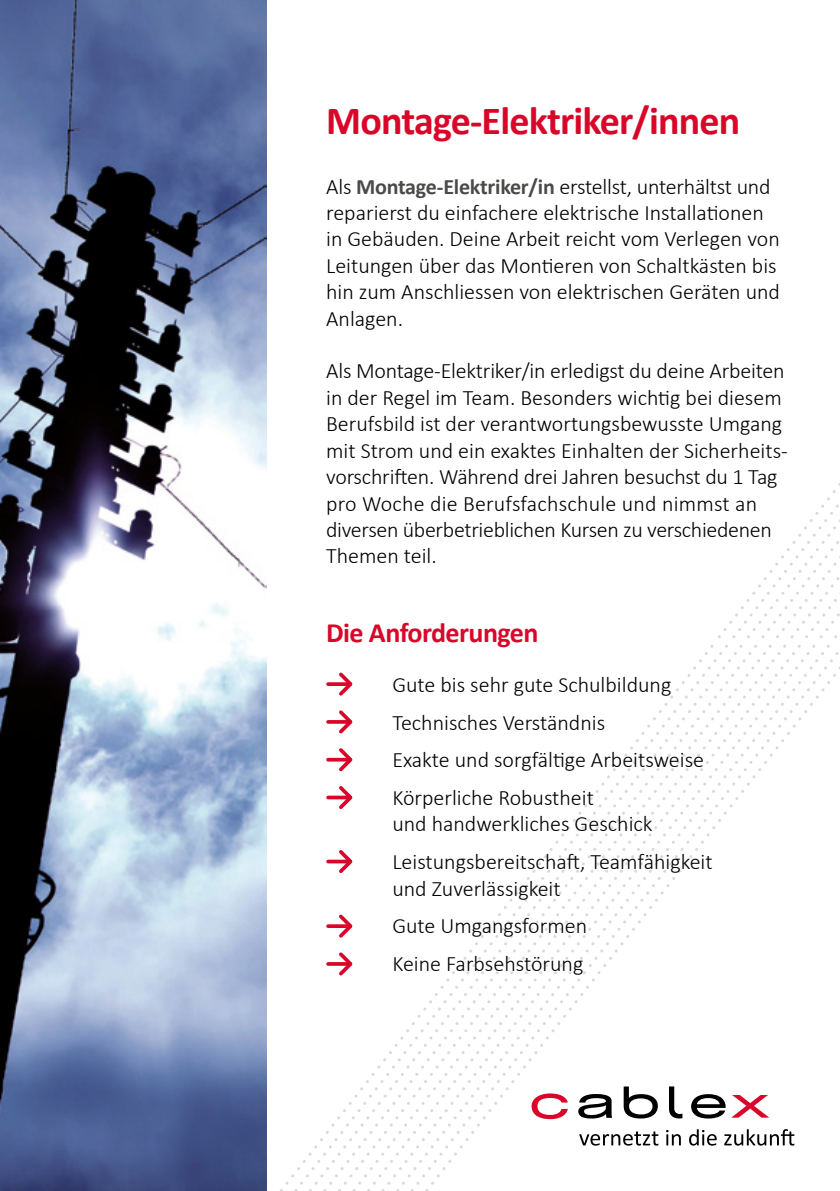
<style>
.page{position:relative;width:840px;height:1191px;background:#fff}
.page>*{position:absolute;margin:0;border:0;box-sizing:border-box;transform-origin:0 0}
.t1{font:700 40px "Calibri";letter-spacing:-.02em;color:#da0629}
.t2{font:700 28px "Calibri";letter-spacing:-.02em;color:#da0629}
.t3{font:300 22px/26.4px "Calibri";color:#000}
.s1{font-weight:700;color:#4a4a49}
</style>
<div class="page">
<img style="left:0;top:0;width:266px;height:1191px">
<svg style="left:411px;top:645px;width:428px;height:546px"></svg>
<svg style="left:772px;top:484px;width:67px;height:154px"></svg>
<svg style="left:328px;top:682px;width:7px;height:4px"></svg>
<svg style="left:335px;top:672px;width:18px;height:24px"></svg>
<svg style="left:328px;top:720px;width:7px;height:4px"></svg>
<svg style="left:335px;top:710px;width:18px;height:24px"></svg>
<hr style="left:328px;top:758px;width:22px;height:3px;background:#da0629">
<svg style="left:335px;top:748px;width:18px;height:24px"></svg>
<svg style="left:328px;top:795px;width:7px;height:4px"></svg>
<svg style="left:335px;top:786px;width:18px;height:23px"></svg>
<svg style="left:328px;top:924px;width:7px;height:4px"></svg>
<svg style="left:335px;top:914px;width:18px;height:24px"></svg>
<svg style="left:328px;top:859px;width:7px;height:4px"></svg>
<svg style="left:335px;top:850px;width:18px;height:23px"></svg>
<hr style="left:328px;top:962px;width:22px;height:3px;background:#da0629">
<svg style="left:335px;top:952px;width:18px;height:24px"></svg>
<svg style="left:531px;top:1093px;width:36px;height:26px"></svg>
<svg style="left:690px;top:1094px;width:78px;height:24px"></svg>
<svg style="left:623px;top:1086px;width:34px;height:32px"></svg>
<svg style="left:668px;top:1086px;width:14px;height:32px"></svg>
<svg style="left:578px;top:1094px;width:33px;height:24px"></svg>
<svg style="left:579px;top:1131px;width:79px;height:14px"></svg>
<svg style="left:665px;top:1130px;width:15px;height:15px"></svg>
<svg style="left:688px;top:1129px;width:28px;height:16px"></svg>
<svg style="left:723px;top:1129px;width:71px;height:16px"></svg>
<h1 class="t1" style="left:326px;top:95px;width:415px">Montage-Elektriker/innen</h1>
<p class="t3" style="left:326px;top:173px;width:455px">Als <span class="s1">Montage-Elektriker/in</span> erstellst, unterhältst und reparierst du einfachere elektrische Installationen in Gebäuden. Deine Arbeit reicht vom Verlegen von Leitungen über das Montieren von Schaltkästen bis hin zum Anschliessen von elektrischen Geräten und Anlagen.</p>
<p class="t3" style="left:326px;top:358px;width:463px">Als Montage-Elektriker/in erledigst du deine Arbeiten in der Regel im Team. Besonders wichtig bei diesem Berufsbild ist der verantwortungsbewusste Umgang mit Strom und ein exaktes Einhalten der Sicherheits&shy;vorschriften. Während drei Jahren besuchst du 1 Tag pro Woche die Berufsfachschule und nimmst an diversen überbetrieblichen Kursen zu verschiedenen Themen teil.</p>
<p class="t2" style="left:326px;top:615px;width:214px">Die Anforderungen</p>
<p class="t3" style="left:392px;top:665px;width:313px;line-height:37.8px">Gute bis sehr gute Schulbildung<br>Technisches Verständnis<br>Exakte und sorgfältige Arbeitsweise<br>Körperliche Robustheit</p>
<p class="t3" style="left:392px;top:805px;width:321px;line-height:37.8px">und handwerkliches Geschick<br>Leistungsbereitschaft, Teamfähigkeit</p>
<p class="t3" style="left:392px;top:869px;width:196px;line-height:37.8px">und Zuverlässigkeit<br>Gute Umgangsformen<br>Keine Farbsehstörung</p>
</div>
